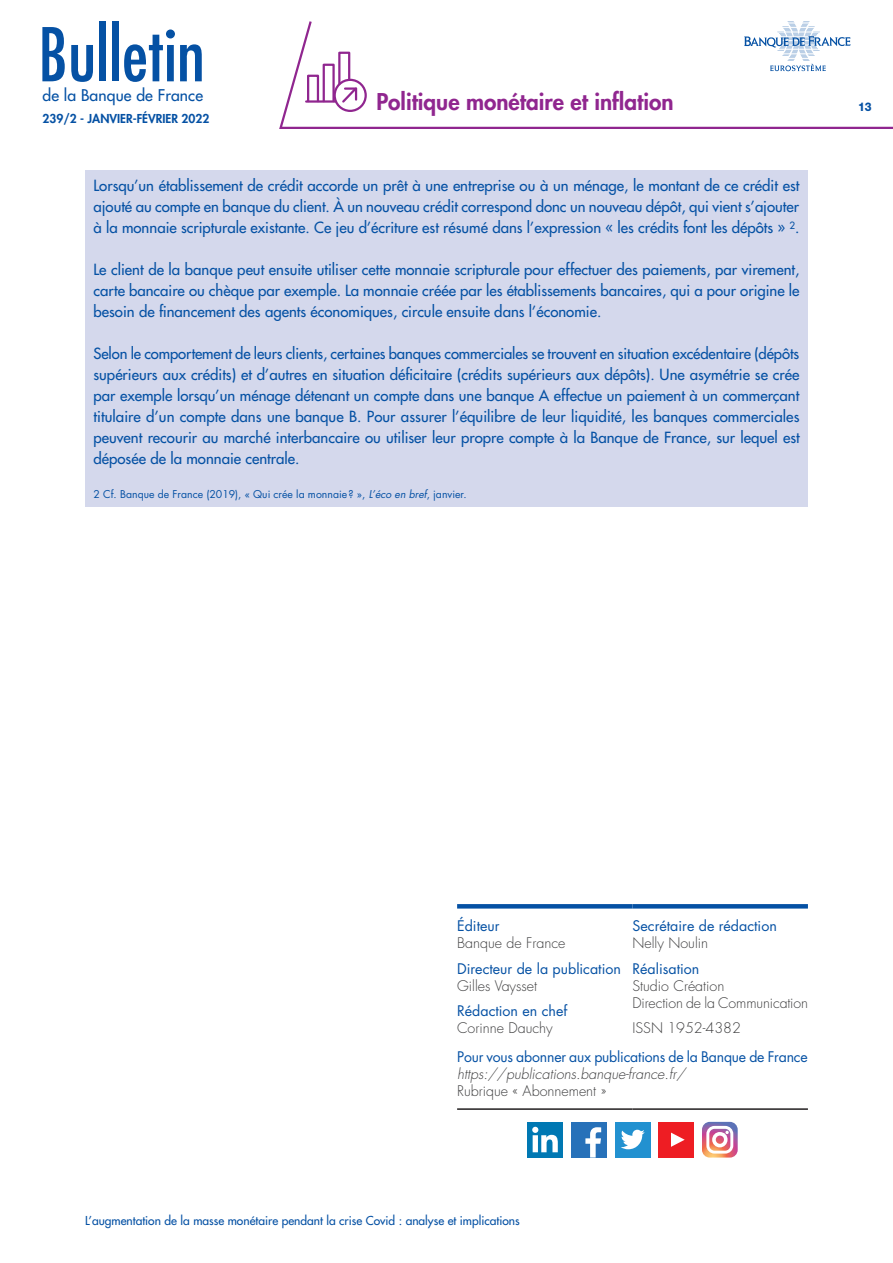
<style>
.page{position:relative;width:893px;height:1263px;background:#fff}
.page>*{position:absolute;margin:0;border:0;box-sizing:border-box;transform-origin:0 0}
.t1{font:condensed 72px "Futura Std";color:#0551a4}
.t2{font:800 22.5px "Futura Std";color:#90268f}
.t3{font:500 15.75px "Futura Std";letter-spacing:.01em;color:#0551a4}
.t4{font:500 15px/21px "Futura Std";color:#0551a4;text-align:justify}
.t5{font:14.25px "Futura Std";color:#0551a4}
.t6{font:300 14.25px/17.1px "Futura Std";color:#3e3e3f}
.t7{font:italic 300 14.25px "Futura Std";color:#3e3e3f}
.t8{font:500 12px "Futura Std";color:#0551a4}
.t9{font:800 12px "Futura Std";color:#0551a4}
.t10{font:800 12px "Helvetica Neue LT Std";color:#0551a4;scale:.9 1}
.t11{font:10.5px "Futura Std";color:#0551a4}
.s1{font-style:italic}
</style>
<div class="page">
<svg style="left:279px;top:21px;width:614px;height:108px"></svg>
<svg style="left:744px;top:22px;width:106px;height:49px"></svg>
<hr style="left:306px;top:100px;width:29px;height:3px;background:#90268f">
<div style="left:307px;top:75px;width:12px;height:27px;border:2px solid #90268f"></div>
<div style="left:323px;top:64px;width:12px;height:38px;border:2px solid #90268f"></div>
<div style="left:334px;top:79px;width:33px;height:33px;border:2px solid #90268f;border-radius:50%"></div>
<svg style="left:337px;top:51px;width:22px;height:54px"></svg>
<svg style="left:457px;top:904px;width:175px;height:4px"></svg>
<svg style="left:632px;top:904px;width:176px;height:4px"></svg>
<hr style="left:457px;top:1108px;width:175px;height:2px;background:#231f20">
<hr style="left:632px;top:1108px;width:176px;height:2px;background:#231f20">
<div style="left:527px;top:1122px;width:36px;height:35px;background:#0078b3"></div>
<svg style="left:532px;top:1127px;width:26px;height:25px"></svg>
<div style="left:571px;top:1122px;width:36px;height:35px;background:#2771b9"></div>
<svg style="left:585px;top:1127px;width:16px;height:30px"></svg>
<div style="left:615px;top:1122px;width:35px;height:35px;background:#2291d0"></div>
<svg style="left:621px;top:1130px;width:24px;height:19px"></svg>
<div style="left:658px;top:1122px;width:36px;height:35px;background:#ee1d23"></div>
<svg style="left:671px;top:1132px;width:14px;height:15px"></svg>
<svg style="left:702px;top:1122px;width:36px;height:35px"></svg>
<div style="left:85px;top:170px;width:723px;height:336px;background:#d4d8ec"></div>
<h1 class="t1" style="left:38px;top:12px;width:168px">Bulletin</h1>
<p class="t3" style="left:43px;top:86px;width:162px">de la Banque de France</p>
<p class="t9" style="left:43px;top:111px;width:168px">239/2 - JANVIER-FÉVRIER 2022</p>
<h2 class="t2" style="left:376px;top:88px;width:299px">Politique monétaire et inflation</h2>
<p class="t10" style="left:858px;top:99px;width:17px">13</p>
<p class="t4" style="left:94px;top:175px;width:707px">Lorsqu’un établissement de crédit accorde un prêt à une entreprise ou à un ménage, le montant de ce crédit est ajouté au compte en banque du client. À un nouveau crédit correspond donc un nouveau dépôt, qui vient s’ajouter à la monnaie scripturale existante. Ce jeu d’écriture est résumé dans l’expression « les crédits font les dépôts » <sup>2</sup>.</p>
<p class="t4" style="left:94px;top:259px;width:707px">Le client de la banque peut ensuite utiliser cette monnaie scripturale pour effectuer des paiements, par virement, carte bancaire ou chèque par exemple. La monnaie créée par les établissements bancaires, qui a pour origine le besoin de financement des agents économiques, circule ensuite dans l’économie.</p>
<p class="t4" style="left:94px;top:343px;width:708px">Selon le comportement de leurs clients, certaines banques commerciales se trouvent en situation excédentaire (dépôts supérieurs aux crédits) et d’autres en situation déficitaire (crédits supérieurs aux dépôts). Une asymétrie se crée par exemple lorsqu’un ménage détenant un compte dans une banque A effectue un paiement à un commerçant titulaire d’un compte dans une banque B. Pour assurer l’équilibre de leur liquidité, les banques commerciales peuvent recourir au marché interbancaire ou utiliser leur propre compte à la Banque de France, sur lequel est déposée de la monnaie centrale.</p>
<p class="t11" style="left:94px;top:487px;width:375px">2 Cf. Banque de France (2019), « Qui crée la monnaie? », <span class="s1">L’éco en bref</span>, janvier.</p>
<p class="t5" style="left:457px;top:916px;width:44px">Éditeur</p>
<p class="t6" style="left:457px;top:935px;width:110px">Banque de France</p>
<p class="t5" style="left:457px;top:959px;width:165px">Directeur de la publication</p>
<p class="t6" style="left:457px;top:977px;width:82px">Gilles Vaysset</p>
<p class="t5" style="left:457px;top:1002px;width:112px">Rédaction en chef</p>
<p class="t6" style="left:457px;top:1020px;width:97px">Corinne Dauchy</p>
<p class="t5" style="left:632px;top:916px;width:146px">Secrétaire de rédaction</p>
<p class="t6" style="left:632px;top:935px;width:77px">Nelly Noulin</p>
<p class="t5" style="left:632px;top:959px;width:68px">Réalisation</p>
<p class="t6" style="left:632px;top:977px;width:177px">Studio Création<br>Direction de la Communication</p>
<p class="t6" style="left:632px;top:1020px;width:110px">ISSN 1952-4382</p>
<p class="t5" style="left:457px;top:1048px;width:352px">Pour vous abonner aux publications de la Banque de France</p>
<p class="t7" style="left:457px;top:1065px;width:230px">https://publications.banque-france.fr/</p>
<p class="t6" style="left:457px;top:1083px;width:151px">Rubrique « Abonnement »</p>
<p class="t8" style="left:85px;top:1213px;width:436px">L’augmentation de la masse monétaire pendant la crise Covid : analyse et implications</p>
</div>
